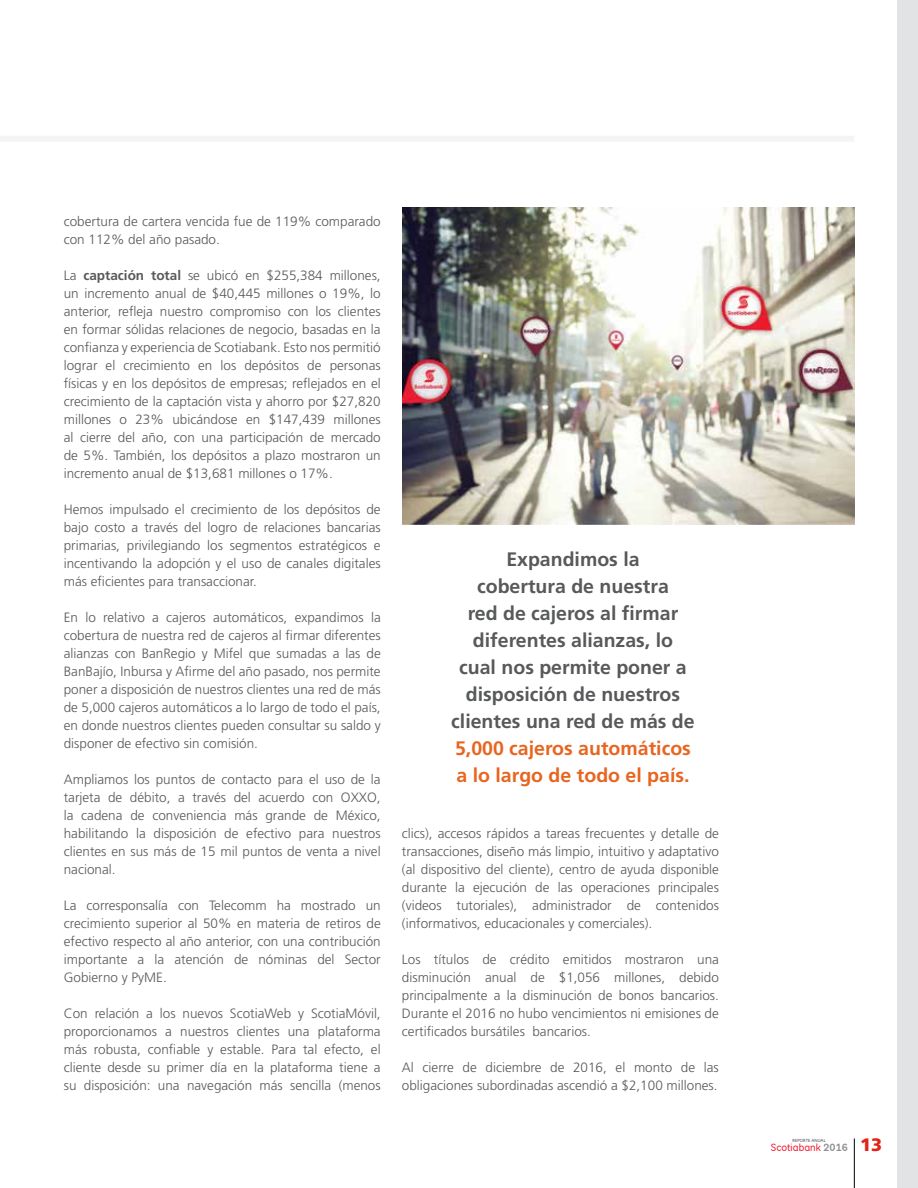
<style>
.page{position:relative;width:918px;height:1188px;background:#fff}
.page>*{position:absolute;margin:0;border:0;box-sizing:border-box;transform-origin:0 0}
.t1{font:700 19.5px/27px "Frutiger";color:#58595b;text-align:center}
.t2{font:700 19.5px/27px "Frutiger";color:#e86520}
.t3{font:900 18px "Frutiger";color:#e2231a}
.t4{font:300 13.5px/18px "Frutiger";color:#58595b;text-align:justify}
.t5{font:10.5px "Scotiabank Modern";color:#ed1c2e}
.t6{font:4.5px "Scotiabank Modern";color:#474749}
.s1{font-weight:700}
.s2{font-weight:700;color:#8e9193}
</style>
<div class="page">
<div style="left:0;top:136px;width:854px;height:6px;background:#f4f4f5"></div>
<hr style="left:854px;top:1138px;width:1px;height:50px;background:#000">
<div style="left:897px;top:0;width:21px;height:1188px;background:#e2e3e4"></div>
<img style="left:403px;top:208px;width:451px;height:317px">
<p class="t4" style="left:64px;top:212px;width:318px">cobertura de cartera vencida fue de 119% comparado con 112% del año pasado.</p>
<p class="t4" style="left:64px;top:266px;width:318px">La <span class="s1">captación total</span> se ubicó en $255,384 millones, un incremento anual de $40,445 millones o 19%, lo anterior, refleja nuestro compromiso con los clientes en formar sólidas relaciones de negocio, basadas en la confianza y experiencia de Scotiabank. Esto nos permitió lograr el crecimiento en los depósitos de personas físicas y en los depósitos de empresas; reflejados en el crecimiento de la captación vista y ahorro por $27,820 millones o 23% ubicándose en $147,439 millones al cierre del año, con una participación de mercado de 5%. También, los depósitos a plazo mostraron un incremento anual de $13,681 millones o 17%.</p>
<p class="t4" style="left:64px;top:500px;width:318px">Hemos impulsado el crecimiento de los depósitos de bajo costo a través del logro de relaciones bancarias primarias, privilegiando los segmentos estratégicos e incentivando la adopción y el uso de canales digitales más eficientes para transaccionar.</p>
<p class="t4" style="left:64px;top:608px;width:318px">En lo relativo a cajeros automáticos, expandimos la cobertura de nuestra red de cajeros al firmar diferentes alianzas con BanRegio y Mifel que sumadas a las de BanBajío, Inbursa y Afirme del año pasado, nos permite poner a disposición de nuestros clientes una red de más de 5,000 cajeros automáticos a lo largo de todo el país, en donde nuestros clientes pueden consultar su saldo y disponer de efectivo sin comisión.</p>
<p class="t4" style="left:64px;top:770px;width:318px">Ampliamos los puntos de contacto para el uso de la tarjeta de débito, a través del acuerdo con OXXO, la cadena de conveniencia más grande de México, habilitando la disposición de efectivo para nuestros clientes en sus más de 15 mil puntos de venta a nivel nacional.</p>
<p class="t4" style="left:64px;top:896px;width:318px">La corresponsalía con Telecomm ha mostrado un crecimiento superior al 50% en materia de retiros de efectivo respecto al año anterior, con una contribución importante a la atención de nóminas del Sector Gobierno y PyME.</p>
<p class="t4" style="left:64px;top:1004px;width:318px">Con relación a los nuevos ScotiaWeb y ScotiaMóvil, proporcionamos a nuestros clientes una plataforma más robusta, confiable y estable. Para tal efecto, el cliente desde su primer día en la plataforma tiene a su disposición: una navegación más sencilla (menos</p>
<h1 class="t1" style="left:451px;top:546px;width:245px">Expandimos la<br>cobertura de nuestra<br>red de cajeros al firmar diferentes alianzas, lo<br>cual nos permite poner a disposición de nuestros clientes una red de más de</h1>
<h1 class="t2" style="left:455px;top:735px;width:237px">5,000 cajeros automáticos a lo largo de todo el país.</h1>
<p class="t4" style="left:402px;top:824px;width:318px">clics), accesos rápidos a tareas frecuentes y detalle de transacciones, diseño más limpio, intuitivo y adaptativo (al dispositivo del cliente), centro de ayuda disponible durante la ejecución de las operaciones principales (videos tutoriales), administrador de contenidos (informativos, educacionales y comerciales).</p>
<p class="t4" style="left:402px;top:950px;width:318px">Los títulos de crédito emitidos mostraron una disminución anual de $1,056 millones, debido principalmente a la disminución de bonos bancarios.<br>Durante el 2016 no hubo vencimientos ni emisiones de certificados bursátiles bancarios.</p>
<p class="t4" style="left:402px;top:1058px;width:318px">Al cierre de diciembre de 2016, el monto de las obligaciones subordinadas ascendió a $2,100 millones.</p>
<p class="t6" style="left:793px;top:1138px;width:35px">REPORTE ANUAL</p>
<p class="t5" style="left:771px;top:1141px;width:78px">Scotiabank <span class="s2">2016</span></p>
<h2 class="t3" style="left:860px;top:1134px;width:24px">13</h2>
</div>
